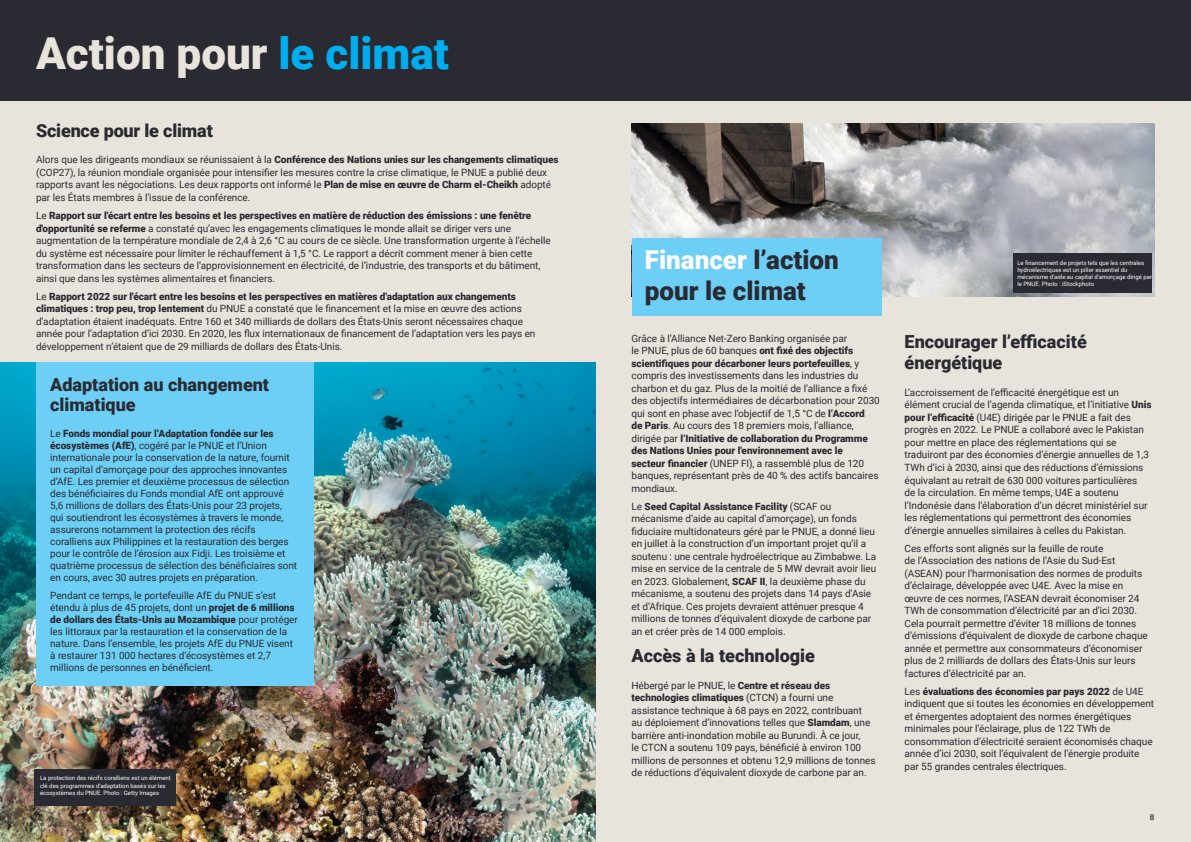
<style>
.page{position:relative;width:1191px;height:842px;background:#fff}
.page>*{position:absolute;margin:0;border:0;box-sizing:border-box;transform-origin:0 0}
.t1{font:900 44px "Roboto";color:#e8e4db}
.t2{font:900 26px/31.2px "Roboto";color:#2a2b32}
.t3{font:900 18px/20px "Roboto";color:#2a2b32}
.t4{font:10px/12.5px "Roboto";letter-spacing:-.005em;color:#2a2b32}
.t5{font:8px "Roboto";color:#000}
.t6{font:6px/7.2px "Roboto";color:#fff}
.s1{color:#00aeef}
.s2{font-weight:900}
.s3{color:#fff}
</style>
<div class="page">
<div style="left:0;top:0;width:595px;height:842px;background:#e8e4db"></div>
<div style="left:595px;top:0;width:596px;height:842px;background:#e8e4db"></div>
<div style="left:587px;top:0;width:604px;height:101px;background:#2a2b32"></div>
<img style="left:0;top:363px;width:595px;height:479px">
<div style="left:0;top:0;width:604px;height:101px;background:#2a2b32"></div>
<div style="left:36px;top:363px;width:278px;height:323px;background:#6dcff6"></div>
<div style="left:34px;top:769px;width:142px;height:37px;background:#2a2b32"></div>
<img style="left:632px;top:123px;width:523px;height:173px">
<div style="left:1013px;top:253px;width:139px;height:40px;background:#2a2b32"></div>
<div style="left:632px;top:238px;width:249px;height:78px;background:#6dcff6"></div>
<h1 class="t1" style="left:36px;top:23px;width:414px">Action pour <span class="s1">le climat</span></h1>
<h3 class="t3" style="left:36px;top:120px;width:178px">Science pour le climat</h3>
<p class="t4" style="left:36px;top:153px;width:524px">Alors que les dirigeants mondiaux se réunissaient à la <span class="s2">Conférence des Nations unies sur les changements climatiques </span>(COP27), la réunion mondiale organisée pour intensifier les mesures contre la crise climatique, le PNUE a publié deux rapports avant les négociations. Les deux rapports ont informé le <span class="s2">Plan de mise en œuvre de Charm el-Cheikh</span> adopté par les États membres à l’issue de la conférence.</p>
<p class="t4" style="left:36px;top:209px;width:516px">Le <span class="s2">Rapport sur l'écart entre les besoins et les perspectives en matière de réduction des émissions : une fenêtre d'opportunité se referme</span> a constaté qu’avec les engagements climatiques le monde allait se diriger vers une augmentation de la température mondiale de 2,4 à 2,6 °C au cours de ce siècle. Une transformation urgente à l’échelle du système est nécessaire pour limiter le réchauffement à 1,5 °C. Le rapport a décrit comment mener à bien cette transformation dans les secteurs de l’approvisionnement en électricité, de l’industrie, des transports et du bâtiment, ainsi que dans les systèmes alimentaires et financiers.</p>
<p class="t4" style="left:36px;top:290px;width:501px">Le <span class="s2">Rapport 2022 sur l'écart entre les besoins et les perspectives en matières d'adaptation aux changements climatiques : trop peu, trop lentement</span> du PNUE a constaté que le financement et la mise en œuvre des actions d’adaptation étaient inadéquats. Entre 160 et 340 milliards de dollars des États-Unis seront nécessaires chaque année pour l’adaptation d’ici 2030. En 2020, les flux internationaux de financement de l’adaptation vers les pays en développement n’étaient que de 29 milliards de dollars des États-Unis.</p>
<h3 class="t3" style="left:50px;top:374px;width:220px">Adaptation au changement climatique</h3>
<p class="t4" style="left:50px;top:427px;width:248px;line-height:12px">Le <span class="s2">Fonds mondial pour l’Adaptation fondée sur les écosystèmes (AfE)</span>, cogéré par le PNUE et l’Union internationale pour la conservation de la nature, fournit un capital d’amorçage pour des approches innovantes d’AfE. Les premier et deuxième processus de sélection des bénéficiaires du Fonds mondial AfE ont approuvé 5,6 millions de dollars des États-Unis pour 23 projets, qui soutiendront les écosystèmes à travers le monde, assurerons notamment la protection des récifs coralliens aux Philippines et la restauration des berges pour le contrôle de l’érosion aux Fidji. Les troisième et quatrième processus de sélection des bénéficiaires sont en cours, avec 30 autres projets en préparation.</p>
<p class="t4" style="left:50px;top:589px;width:249px;line-height:12px">Pendant ce temps, le portefeuille AfE du PNUE s’est étendu à plus de 45 projets, dont un <span class="s2">projet de 6 millions de dollars des États-Unis au Mozambique</span> pour protéger les littoraux par la restauration et la conservation de la nature. Dans l’ensemble, les projets AfE du PNUE visent à restaurer 131 000 hectares d’écosystèmes et 2,7 millions de personnes en bénéficient.</p>
<p class="t6" style="left:40px;top:774px;width:132px">La protection des récifs coralliens est un élément clé des programmes d'adaptation basés sur les écosystèmes du PNUE. Photo : Getty Images</p>
<h2 class="t2" style="left:645px;top:243px;width:195px"><span class="s3">Financer</span> l’action pour le climat</h2>
<p class="t4" style="left:631px;top:331px;width:250px">Grâce à l’Alliance Net-Zero Banking organisée par<br>le PNUE, plus de 60 banques <span class="s2">ont fixé des objectifs scientifiques pour décarboner leurs portefeuilles</span>, y compris des investissements dans les industries du charbon et du gaz. Plus de la moitié de l’alliance a fixé des objectifs intermédiaires de décarbonation pour 2030 qui sont en phase avec l’objectif de 1,5 °C de <span class="s2">l’Accord<br>de Paris</span>. Au cours des 18 premiers mois, l’alliance, dirigée par <span class="s2">l’Initiative de collaboration du Programme des Nations Unies pour l'environnement avec le<br>secteur financier</span> (UNEP FI), a rassemblé plus de 120 banques, représentant près de 40 % des actifs bancaires mondiaux.</p>
<p class="t4" style="left:631px;top:500px;width:246px">Le <span class="s2">Seed Capital Assistance Facility</span> (SCAF ou mécanisme d’aide au capital d'amorçage), un fonds fiduciaire multidonateurs géré par le PNUE, a donné lieu en juillet à la construction d’un important projet qu’il a soutenu : une centrale hydroélectrique au Zimbabwe. La mise en service de la centrale de 5 MW devrait avoir lieu en 2023. Globalement, <span class="s2">SCAF II</span>, la deuxième phase du mécanisme, a soutenu des projets dans 14 pays d’Asie et d’Afrique. Ces projets devraient atténuer presque 4 millions de tonnes d’équivalent dioxyde de carbone par an et créer près de 14 000 emplois.</p>
<h3 class="t3" style="left:631px;top:645px;width:185px">Accès à la technologie</h3>
<p class="t4" style="left:631px;top:679px;width:246px">Hébergé par le PNUE, le <span class="s2">Centre et réseau des technologies climatiques</span> (CTCN) a fourni une assistance technique à 68 pays en 2022, contribuant<br>au déploiement d’innovations telles que <span class="s2">Slamdam</span>, une barrière anti-inondation mobile au Burundi. À ce jour,<br>le CTCN a soutenu 109 pays, bénéficié à environ 100 millions de personnes et obtenu 12,9 millions de tonnes de réductions d’équivalent dioxyde de carbone par an.</p>
<p class="t6" style="left:1017px;top:259px;width:136px">Le financement de projets tels que les centrales hydroélectriques est un pilier essentiel du mécanisme d'aide au capital d'amorçage dirigé par le PNUE. Photo : iStockphoto</p>
<h3 class="t3" style="left:904px;top:330px;width:184px;line-height:21.6px">Encourager l’efficacité énergétique</h3>
<p class="t4" style="left:904px;top:386px;width:248px">L’accroissement de l’efficacité énergétique est un élément crucial de l’agenda climatique, et l’initiative <span class="s2">Unis pour l’efficacité</span> (U4E) dirigée par le PNUE a fait des progrès en 2022. Le PNUE a collaboré avec le Pakistan pour mettre en place des réglementations qui se traduiront par des économies d’énergie annuelles de 1,3<br>TWh d’ici à 2030, ainsi que des réductions d’émissions équivalant au retrait de 630 000 voitures particulières<br>de la circulation. En même temps, U4E a soutenu l’Indonésie dans l’élaboration d’un décret ministériel sur les réglementations qui permettront des économies d’énergie annuelles similaires à celles du Pakistan.</p>
<p class="t4" style="left:904px;top:541px;width:245px">Ces efforts sont alignés sur la feuille de route<br>de l’Association des nations de l’Asie du Sud-Est (ASEAN) pour l’harmonisation des normes de produits d’éclairage, développée avec U4E. Avec la mise en œuvre de ces normes, l’ASEAN devrait économiser 24<br>TWh de consommation d’électricité par an d’ici 2030.<br>Cela pourrait permettre d’éviter 18 millions de tonnes d’émissions d’équivalent de dioxyde de carbone chaque année et permettre aux consommateurs d’économiser plus de 2 milliards de dollars des États-Unis sur leurs factures d’électricité par an.</p>
<p class="t4" style="left:904px;top:685px;width:251px">Les <span class="s2">évaluations des économies par pays 2022</span> de U4E indiquent que si toutes les économies en développement et émergentes adoptaient des normes énergétiques minimales pour l’éclairage, plus de 122 TWh de consommation d’électricité seraient économisés chaque année d’ici 2030, soit l’équivalent de l’énergie produite par 55 grandes centrales électriques.</p>
<p class="t5" style="left:37px;top:811px;width:6px">7</p>
<p class="t5" style="left:1149px;top:811px;width:6px">8</p>
</div>
